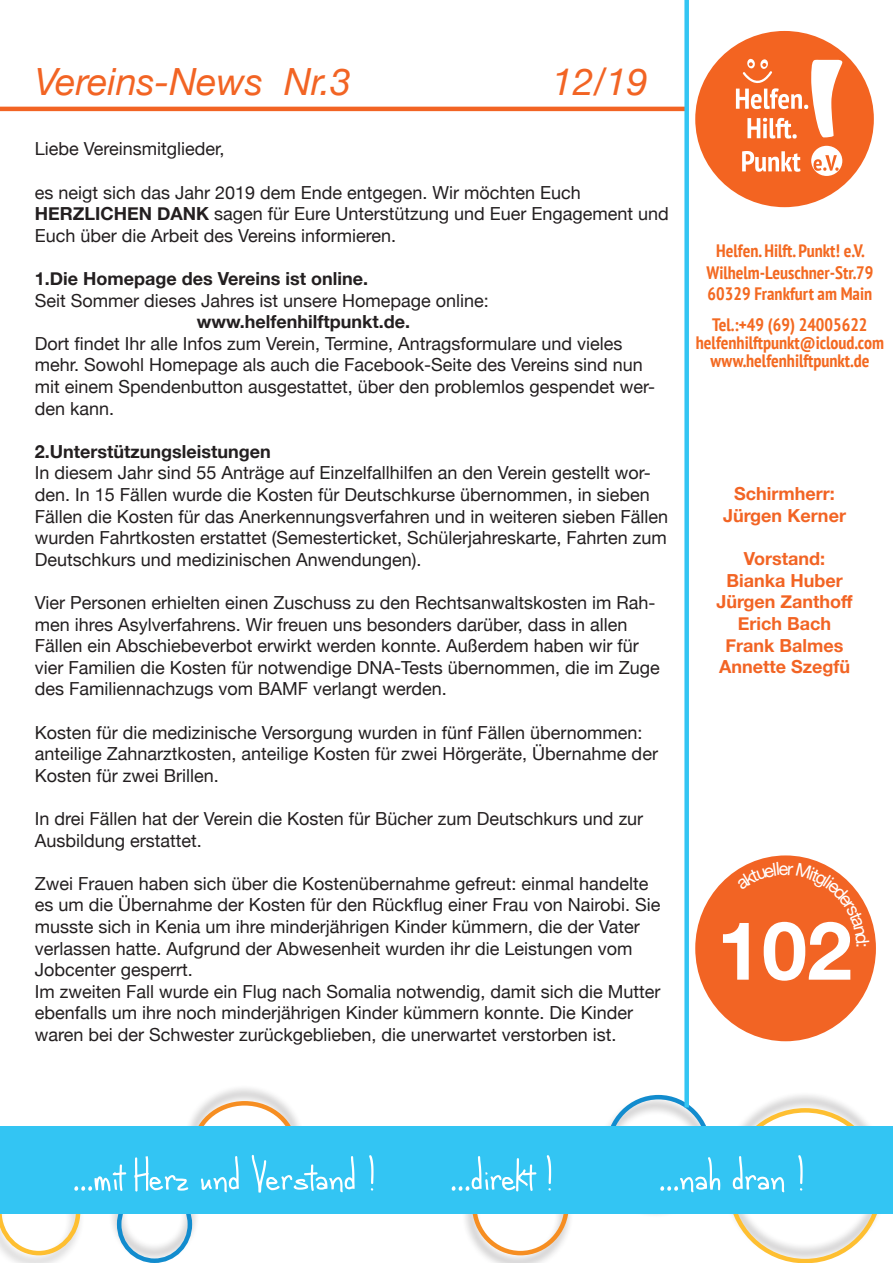
<style>
.page{position:relative;width:893px;height:1263px;background:#fff}
.page>*{position:absolute;margin:0;border:0;box-sizing:border-box;transform-origin:0 0}
.t1{font:700 81px "Helvetica Neue";color:#fff}
.t2{font:55.5px "alphabetizedcassettetapes";color:#fff}
.t3{font:italic 37.5px "Helvetica Neue";color:#f26424}
.t4{font:18px/21.6px "Helvetica Neue";color:#231f20}
.t5{font:700 condensed 18px/21.6px "PT Sans";color:#f36921;text-align:center}
.t6{font:700 18px/21.6px "Helvetica Neue";color:#f26424;text-align:center}
.t7{font:700 18px "Helvetica Neue";color:#231f20}
.s1{font-weight:700}
</style>
<div class="page">
<div style="left:720px;top:1091px;width:170px;height:172px;background:#231f20;opacity:.36"></div>
<div style="left:595px;top:1095px;width:121px;height:123px;background:#231f20;opacity:.36"></div>
<div style="left:0;top:1167px;width:84px;height:96px;background:#231f20;opacity:.27"></div>
<svg style="left:0;top:1214px;width:80px;height:41px"></svg>
<div style="left:109px;top:1169px;width:91px;height:93px;background:#231f20;opacity:.36"></div>
<div style="left:117px;top:1186px;width:75px;height:77px;border:4px solid #128cce;border-radius:50%"></div>
<div style="left:462px;top:1156px;width:112px;height:107px;background:#231f20;opacity:.36"></div>
<div style="left:472px;top:1156px;width:97px;height:99px;border:4px solid #f68e22;border-radius:50%"></div>
<div style="left:184px;top:1084px;width:120px;height:111px;background:#231f20;opacity:.36"></div>
<div style="left:0;top:1126px;width:893px;height:88px;background:#33c5f3"></div>
<div style="left:695px;top:31px;width:179px;height:176px;background:#f36421;border-radius:50%"></div>
<svg style="left:736px;top:58px;width:106px;height:118px"></svg>
<hr style="left:0;top:107px;width:687px;height:4px;background:#f26424">
<div style="left:695px;top:855px;width:181px;height:186px;background:#f26424;border-radius:50%"></div>
<div style="left:684px;top:0;width:5px;height:1107px;background:#33c5f3"></div>
<svg style="left:737px;top:862px;width:132px;height:51px"></svg>
<h3 class="t3" style="left:35px;top:55px;width:318px">Vereins-News Nr.3</h3>
<h3 class="t3" style="left:552px;top:55px;width:97px">12/19</h3>
<p class="t4" style="left:35px;top:139px;width:191px">Liebe Vereinsmitglieder,</p>
<p class="t4" style="left:35px;top:182px;width:636px">es neigt sich das Jahr 2019 dem Ende entgegen. Wir möchten Euch<br><span class="s1">HERZLICHEN DANK</span> sagen für Eure Unterstützung und Euer Engagement und<br>Euch über die Arbeit des Vereins informieren.</p>
<p class="t7" style="left:35px;top:264px;width:335px">1.Die Homepage des Vereins ist online.</p>
<p class="t4" style="left:35px;top:290px;width:456px">Seit Sommer dieses Jahres ist unsere Homepage online:</p>
<p class="t7" style="left:197px;top:308px;width:215px">www.helfenhilftpunkt.de.</p>
<p class="t4" style="left:35px;top:334px;width:622px">Dort findet Ihr alle Infos zum Verein, Termine, Antragsformulare und vieles mehr. Sowohl Homepage als auch die Facebook-Seite des Vereins sind nun mit einem Spendenbutton ausgestattet, über den problemlos gespendet wer&shy;den kann.</p>
<p class="t7" style="left:35px;top:437px;width:238px">2.Unterstützungsleistungen</p>
<p class="t4" style="left:35px;top:463px;width:635px">In diesem Jahr sind 55 Anträge auf Einzelfallhilfen an den Verein gestellt wor&shy;den. In 15 Fällen wurde die Kosten für Deutschkurse übernommen, in sieben Fällen die Kosten für das Anerkennungsverfahren und in weiteren sieben Fällen wurden Fahrtkosten erstattet (Semesterticket, Schülerjahreskarte, Fahrten zum Deutschkurs und medizinischen Anwendungen).</p>
<p class="t4" style="left:35px;top:593px;width:627px">Vier Personen erhielten einen Zuschuss zu den Rechtsanwaltskosten im Rah&shy;men ihres Asylverfahrens. Wir freuen uns besonders darüber, dass in allen Fällen ein Abschiebeverbot erwirkt werden konnte. Außerdem haben wir für vier Familien die Kosten für notwendige DNA-Tests übernommen, die im Zuge des Familiennachzugs vom BAMF verlangt werden.</p>
<p class="t4" style="left:35px;top:722px;width:625px">Kosten für die medizinische Versorgung wurden in fünf Fällen übernommen: anteilige Zahnarztkosten, anteilige Kosten für zwei Hörgeräte, Übernahme der<br>Kosten für zwei Brillen.</p>
<p class="t4" style="left:35px;top:809px;width:610px">In drei Fällen hat der Verein die Kosten für Bücher zum Deutschkurs und zur<br>Ausbildung erstattet.</p>
<p class="t4" style="left:35px;top:874px;width:627px">Zwei Frauen haben sich über die Kostenübernahme gefreut: einmal handelte es um die Übernahme der Kosten für den Rückflug einer Frau von Nairobi. Sie musste sich in Kenia um ihre minderjährigen Kinder kümmern, die der Vater verlassen hatte. Aufgrund der Abwesenheit wurden ihr die Leistungen vom Jobcenter gesperrt.<br>Im zweiten Fall wurde ein Flug nach Somalia notwendig, damit sich die Mutter ebenfalls um ihre noch minderjährigen Kinder kümmern konnte. Die Kinder waren bei der Schwester zurückgeblieben, die unerwartet verstorben ist.</p>
<p class="t5" style="left:706px;top:239px;width:168px">Helfen. Hilft. Punkt! e.V.<br>Wilhelm-Leuschner-Str.79<br>60329 Frankfurt am Main</p>
<p class="t5" style="left:696px;top:315px;width:190px;line-height:18px">Tel.:+49 (69) 24005622 helfenhilftpunkt@icloud.com www.helfenhilftpunkt.de</p>
<p class="t6" style="left:723px;top:484px;width:124px">Schirmherr:<br>Jürgen Kerner</p>
<p class="t6" style="left:716px;top:548px;width:138px">Vorstand:<br>Bianka Huber<br>Jürgen Zanthoff<br>Erich Bach<br>Frank Balmes<br>Annette Szegfü</p>
<h1 class="t1" style="left:717px;top:887px;width:137px">102</h1>
<h2 class="t2" style="left:73px;top:1154px;width:304px">...mit Herz und Verstand !</h2>
<h2 class="t2" style="left:450px;top:1154px;width:104px">...direkt !</h2>
<h2 class="t2" style="left:659px;top:1154px;width:147px">...nah dran !</h2>
</div>
